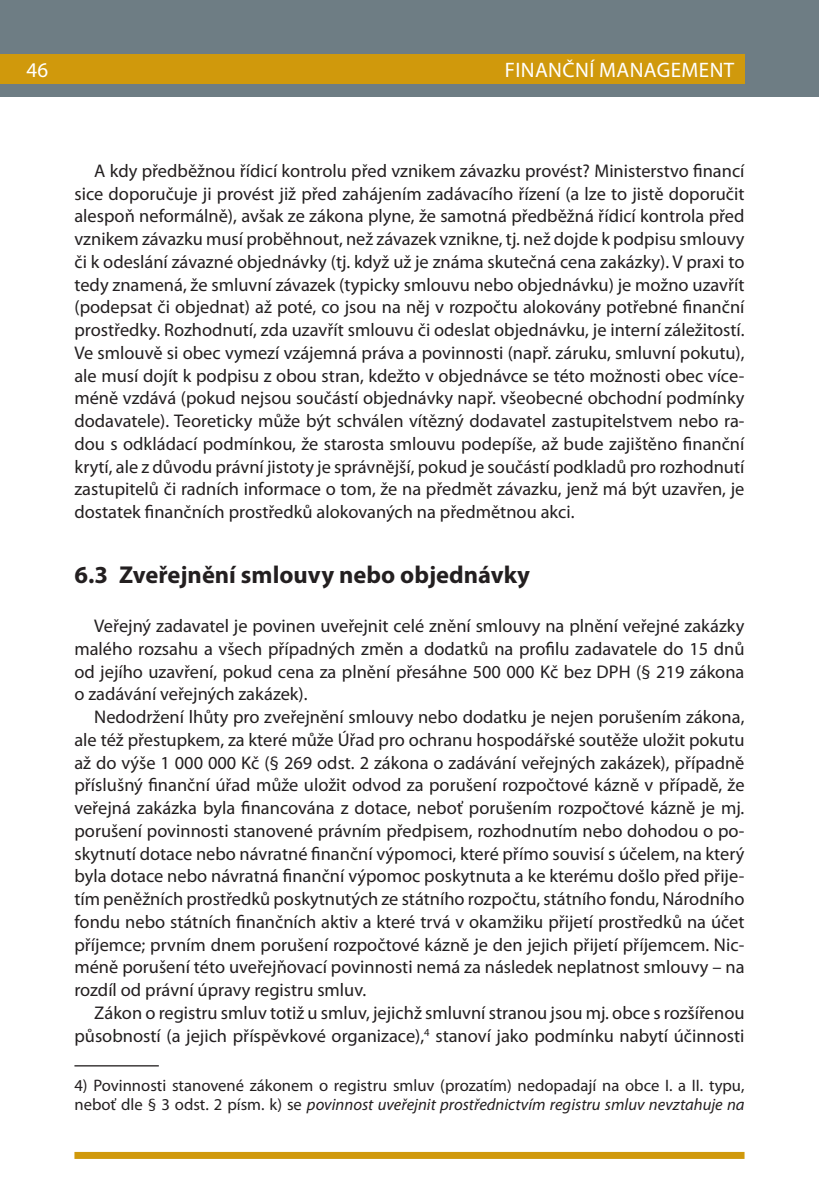
<style>
.page{position:relative;width:819px;height:1191px;background:#fff}
.page>*{position:absolute;margin:0;border:0;box-sizing:border-box;transform-origin:0 0}
.t1{font:700 24.5px "Myriad Pro";color:#231f20}
.t2{font:21px "Myriad Pro";letter-spacing:.02em;color:#fff}
.t3{font:18.38px/22.8px "Myriad Pro";color:#231f20;text-align:justify}
.t4{font:16.62px/19.2px "Myriad Pro";color:#231f20}
.s1{font-style:italic}
</style>
<div class="page">
<div style="left:0;top:0;width:819px;height:96px;background:#6e7d84"></div>
<div style="left:74px;top:1152px;width:670px;height:7px;background:#d0990c"></div>
<div style="left:0;top:54px;width:744px;height:30px;background:#d0990c"></div>
<hr style="left:74px;top:1065px;width:85px;height:1px;background:#231f20">
<p class="t2" style="left:27px;top:57px;width:23px">46</p>
<p class="t2" style="left:504px;top:57px;width:231px">FINANČNÍ MANAGEMENT</p>
<p class="t3" style="left:74px;top:159px;width:671px;text-indent:20px">A kdy předběžnou řídicí kontrolu před vznikem závazku provést? Ministerstvo financí sice doporučuje ji provést již před zahájením zadávacího řízení (a lze to jistě doporučit alespoň neformálně), avšak ze zákona plyne, že samotná předběžná řídicí kontrola před vznikem závazku musí proběhnout, než závazek vznikne, tj. než dojde k podpisu smlouvy či k odeslání závazné objednávky (tj. když už je známa skutečná cena zakázky). V praxi to tedy znamená, že smluvní závazek (typicky smlouvu nebo objednávku) je možno uzavřít (podepsat či objednat) až poté, co jsou na něj v rozpočtu alokovány potřebné finanční prostředky. Rozhodnutí, zda uzavřít smlouvu či odeslat objednávku, je interní záležitostí.<br>Ve smlouvě si obec vymezí vzájemná práva a povinnosti (např. záruku, smluvní pokutu), ale musí dojít k podpisu z obou stran, kdežto v objednávce se této možnosti obec více&shy;méně vzdává (pokud nejsou součástí objednávky např. všeobecné obchodní podmínky dodavatele). Teoreticky může být schválen vítězný dodavatel zastupitelstvem nebo ra&shy;dou s odkládací podmínkou, že starosta smlouvu podepíše, až bude zajištěno finanční krytí, ale z důvodu právní jistoty je správnější, pokud je součástí podkladů pro rozhodnutí zastupitelů či radních informace o tom, že na předmět závazku, jenž má být uzavřen, je dostatek finančních prostředků alokovaných na předmětnou akci.</p>
<h1 class="t1" style="left:74px;top:558px;width:457px">6.3 Zveřejnění smlouvy nebo objednávky</h1>
<p class="t3" style="left:74px;top:614px;width:671px;text-indent:20px">Veřejný zadavatel je povinen uveřejnit celé znění smlouvy na plnění veřejné zakázky malého rozsahu a všech případných změn a dodatků na profilu zadavatele do 15 dnů od jejího uzavření, pokud cena za plnění přesáhne 500 000 Kč bez DPH (§ 219 zákona o zadávání veřejných zakázek).</p>
<p class="t3" style="left:74px;top:705px;width:671px;text-indent:20px">Nedodržení lhůty pro zveřejnění smlouvy nebo dodatku je nejen porušením zákona, ale též přestupkem, za které může Úřad pro ochranu hospodářské soutěže uložit pokutu až do výše 1 000 000 Kč (§ 269 odst. 2 zákona o zadávání veřejných zakázek), případně příslušný finanční úřad může uložit odvod za porušení rozpočtové kázně v případě, že veřejná zakázka byla financována z dotace, neboť porušením rozpočtové kázně je mj. porušení povinnosti stanovené právním předpisem, rozhodnutím nebo dohodou o po&shy;skytnutí dotace nebo návratné finanční výpomoci, které přímo souvisí s účelem, na který byla dotace nebo návratná finanční výpomoc poskytnuta a ke kterému došlo před přije&shy;tím peněžních prostředků poskytnutých ze státního rozpočtu, státního fondu, Národního fondu nebo státních finančních aktiv a které trvá v okamžiku přijetí prostředků na účet příjemce; prvním dnem porušení rozpočtové kázně je den jejich přijetí příjemcem. Nic&shy;méně porušení této uveřejňovací povinnosti nemá za následek neplatnost smlouvy – na rozdíl od právní úpravy registru smluv.</p>
<p class="t3" style="left:74px;top:1001px;width:671px;text-align:right">Zákon o registru smluv totiž u smluv, jejichž smluvní stranou jsou mj. obce s rozšířenou působností (a jejich příspěvkové organizace),<sup>4</sup> stanoví jako podmínku nabytí účinnosti</p>
<p class="t4" style="left:74px;top:1075px;width:671px">4) Povinnosti stanovené zákonem o registru smluv (prozatím) nedopadají na obce I. a II. typu, neboť dle § 3 odst. 2 písm. k) se <span class="s1">povinnost uveřejnit prostřednictvím registru smluv nevztahuje na</span></p>
</div>
